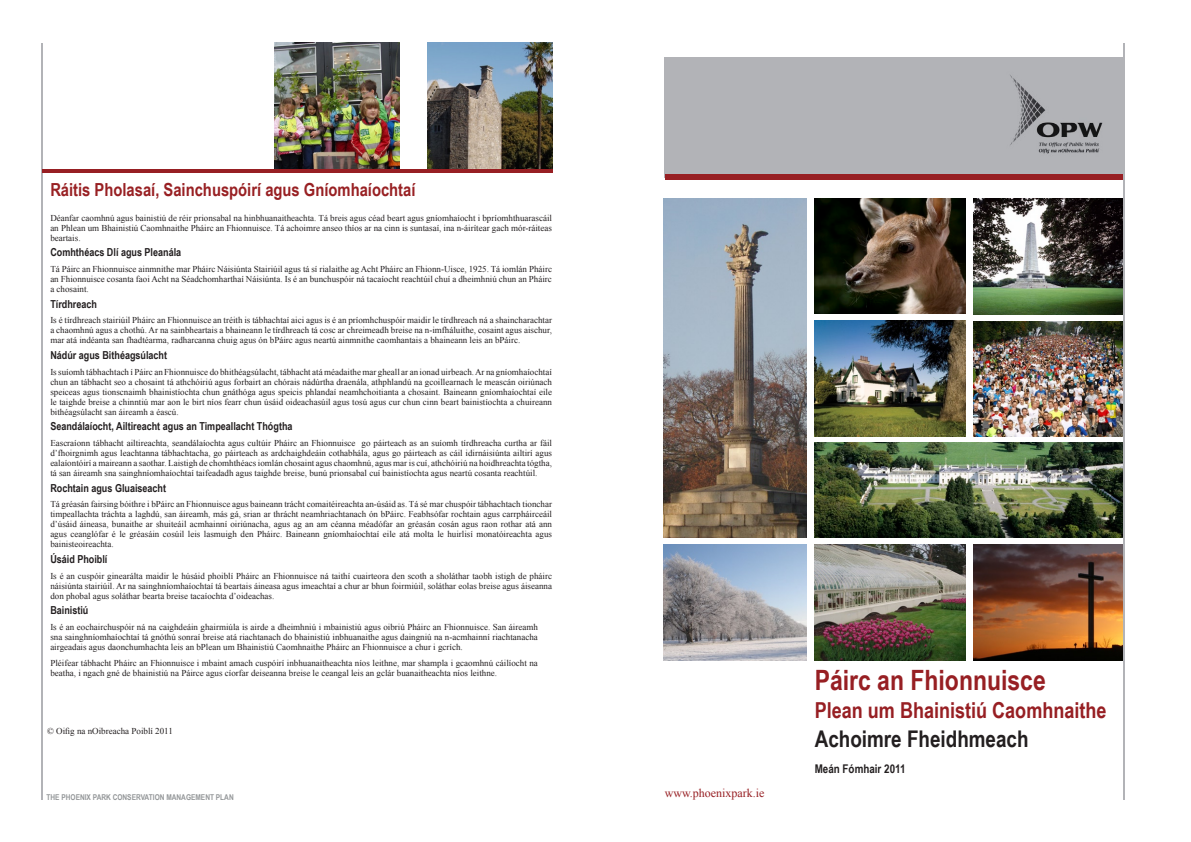
<style>
.page{position:relative;width:1191px;height:842px;background:#fff}
.page>*{position:absolute;margin:0;border:0;box-sizing:border-box;transform-origin:0 0}
.t1{font:700 28px "Arial Narrow";color:#971f23}
.t2{font:700 23px "Arial Narrow";color:#231f20}
.t3{font:700 22px "Arial Narrow";color:#971f23}
.t4{font:700 18px "Arial Narrow";color:#982023}
.Paragraph_Style_1{font:12px "Times New Roman";color:#971f23}
.t5{font:700 12px "Arial Narrow";color:#231f20}
.t6{font:700 11px "Arial Narrow";color:#231f20}
.Paragraph_Style_1-2{font:9px/10px "Times New Roman";color:#231f20;text-align:justify}
.t7{font:700 8px "Arial Narrow";color:#939698}
</style>
<div class="page">
<img style="left:274px;top:43px;width:126px;height:127px">
<hr style="left:41px;top:43px;width:2px;height:757px;background:#b2b3b7">
<img style="left:427px;top:43px;width:126px;height:127px">
<img style="left:664px;top:198px;width:142px;height:340px">
<img style="left:663px;top:545px;width:143px;height:115px">
<img style="left:973px;top:198px;width:150px;height:116px">
<img style="left:814px;top:443px;width:309px;height:95px">
<img style="left:815px;top:198px;width:150px;height:116px">
<img style="left:973px;top:321px;width:150px;height:116px">
<img style="left:815px;top:321px;width:150px;height:115px">
<img style="left:973px;top:545px;width:150px;height:116px">
<img style="left:815px;top:545px;width:150px;height:115px">
<div style="left:664px;top:57px;width:458px;height:118px;background:#b2b3b7"></div>
<div style="left:664px;top:175px;width:460px;height:5px;background:#971f23"></div>
<hr style="left:43px;top:170px;width:510px;height:3px;background:#971f23">
<hr style="left:1123px;top:43px;width:1px;height:756px;background:#b2b3b7">
<p class="t4" style="left:50px;top:176px;width:367px">Ráitis Pholasaí, Sainchuspóirí agus Gníomhaíochtaí</p>
<p class="Paragraph_Style_1-2" style="left:50px;top:212px;width:503px">Déanfar caomhnú agus bainistiú de réir prionsabal na hinbhuanaitheachta. Tá breis agus céad beart agus gníomhaíocht i bpríomhthuarascáil an Phlean um Bhainistiú Caomhnaithe Pháirc an Fhionnuisce. Tá achoimre anseo thíos ar na cinn is suntasaí, ina n-áirítear gach mór-ráiteas beartais.</p>
<p class="t6" style="left:50px;top:244px;width:132px">Comhthéacs Dlí agus Pleanála</p>
<p class="Paragraph_Style_1-2" style="left:50px;top:264px;width:503px">Tá Páirc an Fhionnuisce ainmnithe mar Pháirc Náisiúnta Stairiúil agus tá sí rialaithe ag Acht Pháirc an Fhionn-Uisce, 1925. Tá iomlán Pháirc an Fhionnuisce cosanta faoi Acht na Séadchomharthaí Náisiúnta. Is é an bunchuspóir ná tacaíocht reachtúil chuí a dheimhniú chun an Pháirc a chosaint.</p>
<p class="t6" style="left:50px;top:295px;width:48px">Tírdhreach</p>
<p class="Paragraph_Style_1-2" style="left:50px;top:315px;width:503px">Is é tírdhreach stairiúil Pháirc an Fhionnuisce an tréith is tábhachtaí aici agus is é an príomhchuspóir maidir le tírdhreach ná a shaincharachtar a chaomhnú agus a chothú. Ar na sainbheartais a bhaineann le tírdhreach tá cosc ar chreimeadh breise na n-imfháluithe, cosaint agus aischur, mar atá indéanta san fhadtéarma, radharcanna chuig agus ón bPáirc agus neartú ainmnithe caomhantais a bhaineann leis an bPáirc.</p>
<p class="t6" style="left:50px;top:347px;width:118px">Nádúr agus Bithéagsúlacht</p>
<p class="Paragraph_Style_1-2" style="left:50px;top:366px;width:503px">Is suíomh tábhachtach í Páirc an Fhionnuisce do bhithéagsúlacht, tábhacht atá méadaithe mar gheall ar an ionad uirbeach. Ar na gníomhaíochtaí chun an tábhacht seo a chosaint tá athchóiriú agus forbairt an chórais nádúrtha draenála, athphlandú na gcoillearnach le meascán oiriúnach speiceas agus tionscnaimh bhainistíochta chun gnáthóga agus speicis phlandaí neamhchoitianta a chosaint. Baineann gníomhaíochtaí eile le taighde breise a chinntiú mar aon le birt níos fearr chun úsáid oideachasúil agus tosú agus cur chun cinn beart bainistíochta a chuireann bithéagsúlacht san áireamh a éascú.</p>
<p class="t6" style="left:50px;top:418px;width:244px">Seandálaíocht, Ailtireacht agus an Timpeallacht Thógtha</p>
<p class="Paragraph_Style_1-2" style="left:50px;top:438px;width:503px">Eascraíonn tábhacht ailtireachta, seandálaíochta agus cultúir Pháirc an Fhionnuisce go páirteach as an suíomh tírdhreacha curtha ar fáil d’fhoirgnimh agus leachtanna tábhachtacha, go páirteach as ardchaighdeáin cothabhála, agus go páirteach as cáil idirnáisiúnta ailtirí agus ealaíontóirí a maireann a saothar. Laistigh de chomhthéacs iomlán chosaint agus chaomhnú, agus mar is cuí, athchóiriú na hoidhreachta tógtha, tá san áireamh sna sainghníomhaíochtaí taifeadadh agus taighde breise, bunú prionsabal cuí bainistíochta agus neartú cosanta reachtúil.</p>
<p class="t6" style="left:50px;top:479px;width:117px">Rochtain agus Gluaiseacht</p>
<p class="Paragraph_Style_1-2" style="left:50px;top:499px;width:503px">Tá gréasán fairsing bóithre i bPáirc an Fhionnuisce agus baineann trácht comaitéireachta an-úsáid as. Tá sé mar chuspóir tábhachtach tionchar timpeallachta tráchta a laghdú, san áireamh, más gá, srian ar thrácht neamhriachtanach ón bPáirc. Feabhsófar rochtain agus carrpháirceáil d’úsáid áineasa, bunaithe ar shuiteáil acmhainní oiriúnacha, agus ag an am céanna méadófar an gréasán cosán agus raon rothar atá ann agus ceanglófar é le gréasáin cosúil leis lasmuigh den Pháirc. Baineann gníomhaíochtaí eile atá molta le huirlisí monatóireachta agus bainisteoireachta.</p>
<p class="t6" style="left:50px;top:551px;width:59px">Úsáid Phoiblí</p>
<p class="Paragraph_Style_1-2" style="left:50px;top:570px;width:503px">Is é an cuspóir ginearálta maidir le húsáid phoiblí Pháirc an Fhionnuisce ná taithí cuairteora den scoth a sholáthar taobh istigh de pháirc náisiúnta stairiúil. Ar na sainghníomhaíochtaí tá beartais áineasa agus imeachtaí a chur ar bhun foirmiúil, soláthar eolas breise agus áiseanna don phobal agus soláthar bearta breise tacaíochta d’oideachas.</p>
<p class="t6" style="left:50px;top:602px;width:40px">Bainistiú</p>
<p class="Paragraph_Style_1-2" style="left:50px;top:622px;width:489px">Is é an eochairchuspóir ná na caighdeáin ghairmiúla is airde a dheimhniú i mbainistiú agus oibriú Pháirc an Fhionnuisce. San áireamh sna sainghníomhaíochtaí tá gnóthú sonraí breise atá riachtanach do bhainistiú inbhuanaithe agus daingniú na n-acmhainní riachtanacha airgeadais agus daonchumhachta leis an bPlean um Bhainistiú Caomhnaithe Pháirc an Fhionnuisce a chur i gcrích.</p>
<p class="Paragraph_Style_1-2" style="left:50px;top:657px;width:489px">Pléifear tábhacht Pháirc an Fhionnuisce i mbaint amach cuspóirí inbhuanaitheachta níos leithne, mar shampla i gcaomhnú cáilíocht na beatha, i ngach gné de bhainistiú na Páirce agus cíorfar deiseanna breise le ceangal leis an gclár buanaitheachta níos leithne.</p>
<p class="Paragraph_Style_1-2" style="left:47px;top:726px;width:127px">© Oifig na nOibreacha Poiblí 2011</p>
<p class="t7" style="left:46px;top:791px;width:189px">THE PHOENIX PARK CONSERVATION MANAGEMENT PLAN</p>
<p class="Paragraph_Style_1" style="left:664px;top:785px;width:101px">www.phoenixpark.ie</p>
<p class="t1" style="left:814px;top:659px;width:232px">Páirc an Fhionnuisce</p>
<p class="t3" style="left:814px;top:694px;width:293px">Plean um Bhainistiú Caomhnaithe</p>
<p class="t2" style="left:814px;top:722px;width:215px">Achoimre Fheidhmeach</p>
<p class="t5" style="left:814px;top:760px;width:92px">Meán Fómhair 2011</p>
</div>
